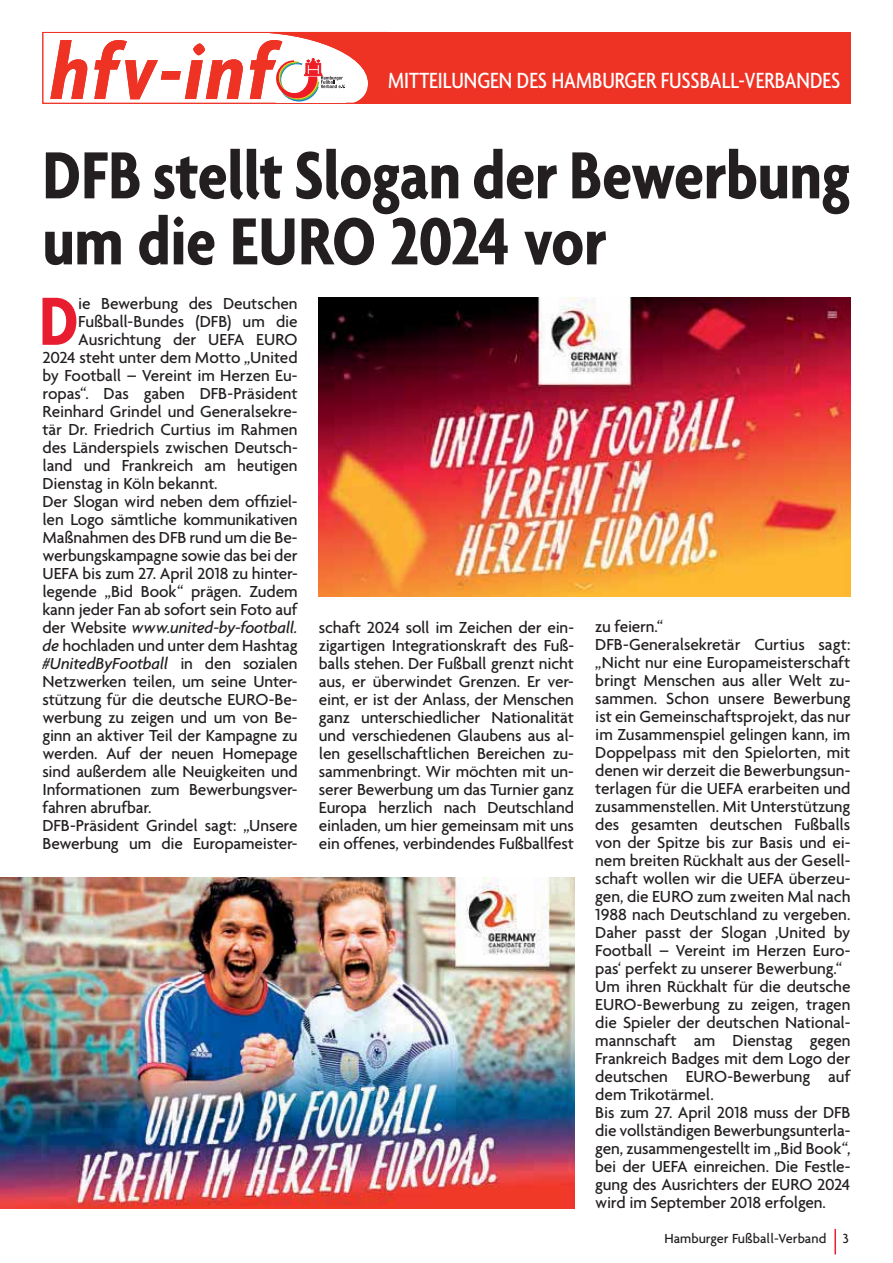
<style>
.page{position:relative;width:893px;height:1263px;background:#fff}
.page>*{position:absolute;margin:0;border:0;box-sizing:border-box;transform-origin:0 0}
.t1{font:italic 700 condensed 85.8px "Agenda";letter-spacing:.04em;color:#ee3224}
.t2{font:700 condensed 73.65px "Agenda";color:#e81d30}
.t3{font:700 condensed 72px/66px "Agenda";letter-spacing:-.01em;color:#231f20}
.t4{font:500 condensed 23.85px "Agenda";color:#fff}
.t5{font:500 17.25px/18px "Agenda";letter-spacing:-.01em;color:#231f20;text-align:justify}
.t6{font:italic 500 17.25px "Agenda";letter-spacing:-.015em;color:#231f20}
.t7{font:500 14.25px "Agenda";color:#231f20}
.s1{font-style:normal}
.s2{font-style:italic}
</style>
<div class="page">
<hr style="left:834px;top:1229px;width:2px;height:25px;background:#e81d30">
<div style="left:43px;top:32px;width:346px;height:72px;border:1px solid #ee3224"></div>
<div style="left:388px;top:32px;width:462px;height:72px;background:#ee3224"></div>
<svg style="left:248px;top:32px;width:140px;height:72px"></svg>
<img style="left:319px;top:298px;width:531px;height:299px">
<img style="left:0;top:877px;width:574px;height:332px">
<h1 class="t1" style="left:51px;top:25px;width:224px">hfv-inf</h1>
<h3 class="t4" style="left:388px;top:72px;width:453px">MITTEILUNGEN DES HAMBURGER FUSSBALL-VERBANDES</h3>
<h3 class="t3" style="left:43px;top:152px;width:810px">DFB stellt Slogan der Bewerbung um die EURO 2024 vor</h3>
<h2 class="t2" style="left:39px;top:300px;width:41px">D</h2>
<p class="t5" style="left:78px;top:295px;width:221px">ie Bewerbung des Deutschen</p>
<p class="t5" style="left:78px;top:313px;width:221px">Fußball-Bundes (DFB) um die</p>
<p class="t5" style="left:78px;top:331px;width:221px">Ausrichtung der UEFA EURO</p>
<p class="t5" style="left:43px;top:349px;width:257px">2024 steht unter dem Motto „United</p>
<p class="t5" style="left:43px;top:367px;width:257px">by Football – Vereint im Herzen Eu-</p>
<p class="t5" style="left:43px;top:385px;width:257px">ropas“. Das gaben DFB-Präsident</p>
<p class="t5" style="left:43px;top:403px;width:257px">Reinhard Grindel und Generalsekre-</p>
<p class="t5" style="left:43px;top:421px;width:257px">tär Dr. Friedrich Curtius im Rahmen</p>
<p class="t5" style="left:43px;top:439px;width:257px">des Länderspiels zwischen Deutsch-</p>
<p class="t5" style="left:43px;top:457px;width:257px">land und Frankreich am heutigen</p>
<p class="t5" style="left:43px;top:475px;width:177px">Dienstag in Köln bekannt.</p>
<p class="t5" style="left:43px;top:493px;width:257px">Der Slogan wird neben dem offiziel-</p>
<p class="t5" style="left:43px;top:511px;width:257px">len Logo sämtliche kommunikativen</p>
<p class="t5" style="left:43px;top:529px;width:257px">Maßnahmen des DFB rund um die Be-</p>
<p class="t5" style="left:43px;top:547px;width:257px">werbungskampagne sowie das bei der</p>
<p class="t5" style="left:43px;top:565px;width:257px">UEFA bis zum 27. April 2018 zu hinter-</p>
<p class="t5" style="left:43px;top:583px;width:257px">legende „Bid Book“ prägen. Zudem</p>
<p class="t5" style="left:43px;top:601px;width:257px">kann jeder Fan ab sofort sein Foto auf</p>
<p class="t6" style="left:43px;top:620px;width:257px"><span class="s1">der Website</span> www.united-by-football.</p>
<p class="t5" style="left:43px;top:637px;width:257px"><span class="s2">de</span> hochladen und unter dem Hashtag</p>
<p class="t6" style="left:43px;top:656px;width:257px">#UnitedByFootball <span class="s1">in den sozialen</span></p>
<p class="t5" style="left:43px;top:673px;width:257px">Netzwerken teilen, um seine Unter-</p>
<p class="t5" style="left:43px;top:691px;width:257px">stützung für die deutsche EURO-Be-</p>
<p class="t5" style="left:43px;top:709px;width:257px">werbung zu zeigen und um von Be-</p>
<p class="t5" style="left:43px;top:727px;width:257px">ginn an aktiver Teil der Kampagne zu</p>
<p class="t5" style="left:43px;top:745px;width:257px">werden. Auf der neuen Homepage</p>
<p class="t5" style="left:43px;top:763px;width:257px">sind außerdem alle Neuigkeiten und</p>
<p class="t5" style="left:43px;top:781px;width:257px">Informationen zum Bewerbungsver-</p>
<p class="t5" style="left:43px;top:799px;width:111px">fahren abrufbar.</p>
<p class="t5" style="left:43px;top:817px;width:257px">DFB-Präsident Grindel sagt: „Unsere</p>
<p class="t5" style="left:43px;top:835px;width:257px">Bewerbung um die Europameister-</p>
<p class="t5" style="left:319px;top:619px;width:257px">schaft 2024 soll im Zeichen der ein&shy;zigartigen Integrationskraft des Fuß&shy;balls stehen. Der Fußball grenzt nicht aus, er überwindet Grenzen. Er ver&shy;eint, er ist der Anlass, der Menschen ganz unterschiedlicher Nationalität und verschiedenen Glaubens aus al&shy;len gesellschaftlichen Bereichen zu&shy;sammenbringt. Wir möchten mit un&shy;serer Bewerbung um das Turnier ganz Europa herzlich nach Deutschland einladen, um hier gemeinsam mit uns ein offenes, verbindendes Fußballfest</p>
<p class="t5" style="left:595px;top:619px;width:257px;text-align:left">zu feiern.“<br>DFB-Generalsekretär Curtius sagt: „Nicht nur eine Europameisterschaft bringt Menschen aus aller Welt zu&shy;sammen. Schon unsere Bewerbung ist ein Gemeinschaftsprojekt, das nur im Zusammenspiel gelingen kann, im Doppelpass mit den Spielorten, mit denen wir derzeit die Bewerbungsun&shy;terlagen für die UEFA erarbeiten und zusammenstellen. Mit Unterstützung des gesamten deutschen Fußballs von der Spitze bis zur Basis und ei&shy;nem breiten Rückhalt aus der Gesell&shy;schaft wollen wir die UEFA überzeu&shy;gen, die EURO zum zweiten Mal nach 1988 nach Deutschland zu vergeben.<br>Daher passt der Slogan ‚United by Football – Vereint im Herzen Euro&shy;pas‘ perfekt zu unserer Bewerbung.“ Um ihren Rückhalt für die deutsche EURO-Bewerbung zu zeigen, tragen die Spieler der deutschen National&shy;mannschaft am Dienstag gegen Frankreich Badges mit dem Logo der deutschen EURO-Bewerbung auf dem Trikotärmel.<br>Bis zum 27. April 2018 muss der DFB die vollständigen Bewerbungsunterla&shy;gen, zusammengestellt im „Bid Book“, bei der UEFA einreichen. Die Festle&shy;gung des Ausrichters der EURO 2024 wird im September 2018 erfolgen.</p>
<p class="t7" style="left:664px;top:1233px;width:186px">Hamburger Fußball-Verband 3</p>
</div>
